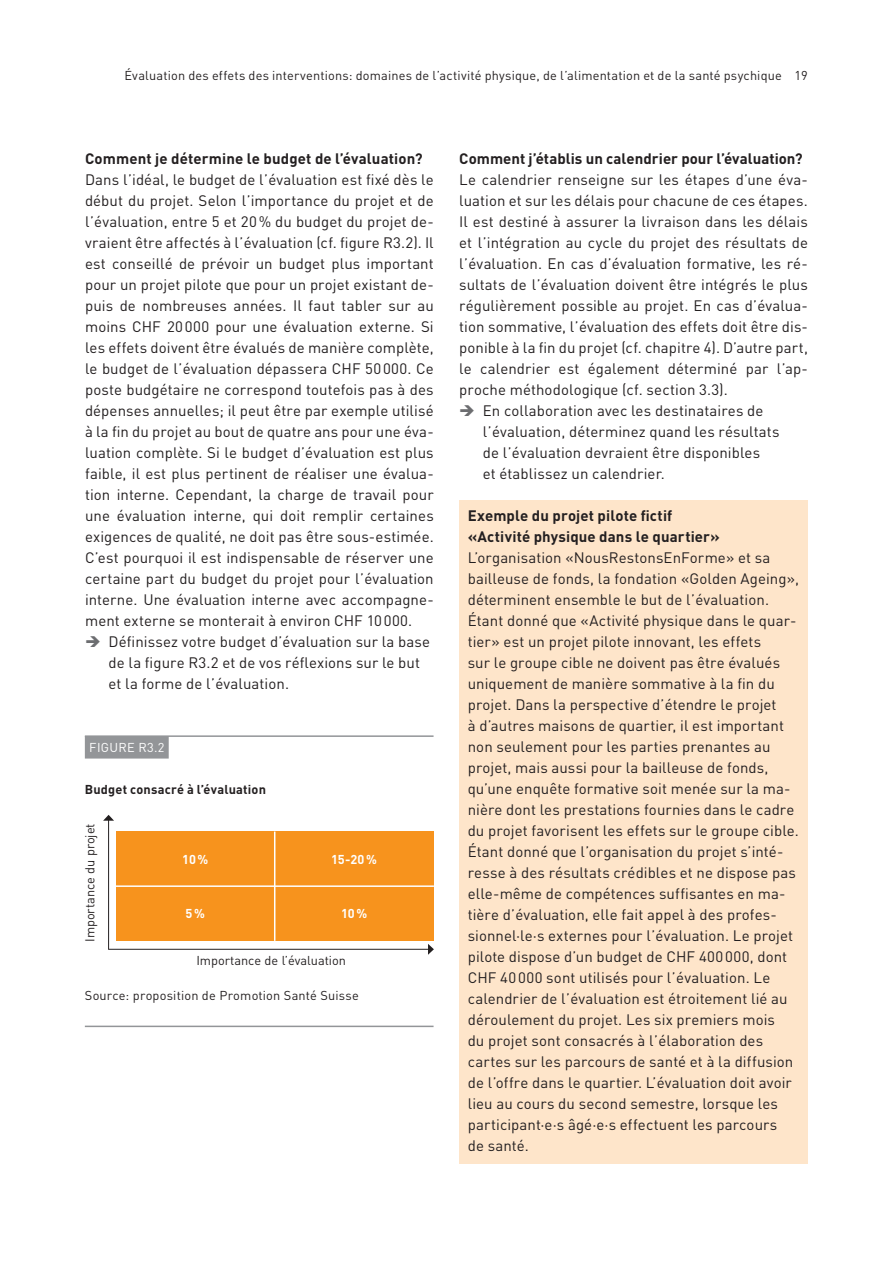
<style>
.page{position:relative;width:893px;height:1263px;background:#fff}
.page>*{position:absolute;margin:0;border:0;box-sizing:border-box;transform-origin:0 0}
.t1{font:15px/21px "DINOT";letter-spacing:.005em;color:#231f20}
.t2{font:700 15px/21px "DINOT";letter-spacing:.005em;color:#231f20}
.t3{font:12.75px "DINOT";letter-spacing:.01em;color:#231f20}
.t4{font:700 12.75px "DINOT";letter-spacing:.015em;color:#231f20}
.t5{font:700 12.75px "DINOT";letter-spacing:-.02em;color:#fff}
.t6{font:12.75px "DINOT";letter-spacing:.025em;color:#fff}
.s1{color:#6c6d70}
</style>
<div class="page">
<hr style="left:85px;top:735px;width:349px;height:2px;background:#939598">
<div style="left:85px;top:736px;width:84px;height:22px;background:#939598"></div>
<hr style="left:85px;top:1025px;width:349px;height:2px;background:#939598">
<hr style="left:109px;top:949px;width:320px;height:1px;background:#231f20">
<svg style="left:428px;top:944px;width:6px;height:11px"></svg>
<hr style="left:108px;top:820px;width:1px;height:130px;background:#231f20">
<svg style="left:103px;top:815px;width:11px;height:6px"></svg>
<div style="left:116px;top:831px;width:159px;height:55px;background:#f7931d"></div>
<div style="left:275px;top:831px;width:159px;height:55px;background:#f7931d"></div>
<div style="left:116px;top:886px;width:159px;height:55px;background:#f7931d"></div>
<div style="left:275px;top:886px;width:159px;height:55px;background:#f7931d"></div>
<hr style="left:116px;top:885px;width:318px;height:2px;background:#fff">
<hr style="left:274px;top:831px;width:1px;height:110px;background:#fff">
<div style="left:459px;top:500px;width:349px;height:663px;background:#fee5ca"></div>
<p class="t3" style="left:124px;top:66px;width:685px">Évaluation des effets des interventions: domaines de l’activité physique, de l’alimentation et de la santé psychique 19</p>
<p class="t2" style="left:85px;top:147px;width:339px">Comment je détermine le budget de l’évaluation?</p>
<p class="t1" style="left:85px;top:168px;width:350px;text-align:justify">Dans l’idéal, le budget de l’évaluation est fixé dès le début du projet. Selon l’importance du projet et de l’évaluation, entre 5 et 20% du budget du projet de&shy;vraient être affectés à l’évaluation (cf. figure R3.2). Il est conseillé de prévoir un budget plus important pour un projet pilote que pour un projet existant de&shy;puis de nombreuses années. Il faut tabler sur au moins CHF 20000 pour une évaluation externe. Si les effets doivent être évalués de manière complète, le budget de l’évaluation dépassera CHF 50000. Ce poste budgétaire ne correspond toutefois pas à des dépenses annuelles; il peut être par exemple utilisé à la fin du projet au bout de quatre ans pour une éva&shy;luation complète. Si le budget d’évaluation est plus faible, il est plus pertinent de réaliser une évalua&shy;tion interne. Cependant, la charge de travail pour une évaluation interne, qui doit remplir certaines exigences de qualité, ne doit pas être sous-estimée.<br>C’est pourquoi il est indispensable de réserver une certaine part du budget du projet pour l’évaluation interne. Une évaluation interne avec accompagne&shy;ment externe se monterait à environ CHF 10000.</p>
<p class="t1" style="left:109px;top:630px;width:323px;text-indent:-24px"><span class="s1">➔</span> Définissez votre budget d’évaluation sur la base de la figure R3.2 et de vos réflexions sur le but et la forme de l’évaluation.</p>
<p class="t6" style="left:89px;top:738px;width:77px">FIGURE R3.2</p>
<p class="t4" style="left:85px;top:780px;width:183px">Budget consacré à l’évaluation</p>
<p class="t3" style="left:81px;top:942px;width:120px;rotate:-90deg">Importance du projet</p>
<p class="t5" style="left:182px;top:850px;width:28px">10%</p>
<p class="t5" style="left:331px;top:850px;width:47px">15-20%</p>
<p class="t5" style="left:186px;top:905px;width:21px">5%</p>
<p class="t5" style="left:341px;top:905px;width:28px">10%</p>
<p class="t3" style="left:196px;top:951px;width:151px">Importance de l’évaluation</p>
<p class="t3" style="left:85px;top:987px;width:275px">Source: proposition de Promotion Santé Suisse</p>
<p class="t2" style="left:459px;top:147px;width:345px">Comment j’établis un calendrier pour l’évaluation?</p>
<p class="t1" style="left:459px;top:168px;width:350px;text-align:justify">Le calendrier renseigne sur les étapes d’une éva&shy;luation et sur les délais pour chacune de ces étapes.<br>Il est destiné à assurer la livraison dans les délais et l’intégration au cycle du projet des résultats de l’évaluation. En cas d’évaluation formative, les ré&shy;sultats de l’évaluation doivent être intégrés le plus régulièrement possible au projet. En cas d’évalua&shy;tion sommative, l’évaluation des effets doit être dis&shy;ponible à la fin du projet (cf. chapitre 4). D’autre part, le calendrier est également déterminé par l’ap&shy;proche méthodologique (cf. section 3.3).</p>
<p class="t1" style="left:483px;top:399px;width:298px;text-indent:-24px"><span class="s1">➔</span> En collaboration avec les destinataires de l’évaluation, déterminez quand les résultats de l’évaluation devraient être disponibles<br>et établissez un calendrier.</p>
<p class="t2" style="left:468px;top:504px;width:254px">Exemple du projet pilote fictif «Activité physique dans le quartier»</p>
<p class="t1" style="left:468px;top:546px;width:333px">L’organisation «NousRestonsEnForme» et sa bailleuse de fonds, la fondation «Golden Ageing», déterminent ensemble le but de l’évaluation.<br>Étant donné que «Activité physique dans le quar&shy;tier» est un projet pilote innovant, les effets<br>sur le groupe cible ne doivent pas être évalués uniquement de manière sommative à la fin du projet. Dans la perspective d’étendre le projet<br>à d’autres maisons de quartier, il est important non seulement pour les parties prenantes au projet, mais aussi pour la bailleuse de fonds, qu’une enquête formative soit menée sur la ma&shy;nière dont les prestations fournies dans le cadre du projet favorisent les effets sur le groupe cible.<br>Étant donné que l’organisation du projet s’inté&shy;resse à des résultats crédibles et ne dispose pas elle-même de compétences suffisantes en ma&shy;tière d’évaluation, elle fait appel à des profes&shy;sionnel·le·s externes pour l’évaluation. Le projet pilote dispose d’un budget de CHF 400000, dont CHF 40000 sont utilisés pour l’évaluation. Le calendrier de l’évaluation est étroitement lié au déroulement du projet. Les six premiers mois<br>du projet sont consacrés à l’élaboration des cartes sur les parcours de santé et à la diffusion de l’offre dans le quartier. L’évaluation doit avoir lieu au cours du second semestre, lorsque les participant·e·s âgé·e·s effectuent les parcours<br>de santé.</p>
</div>
